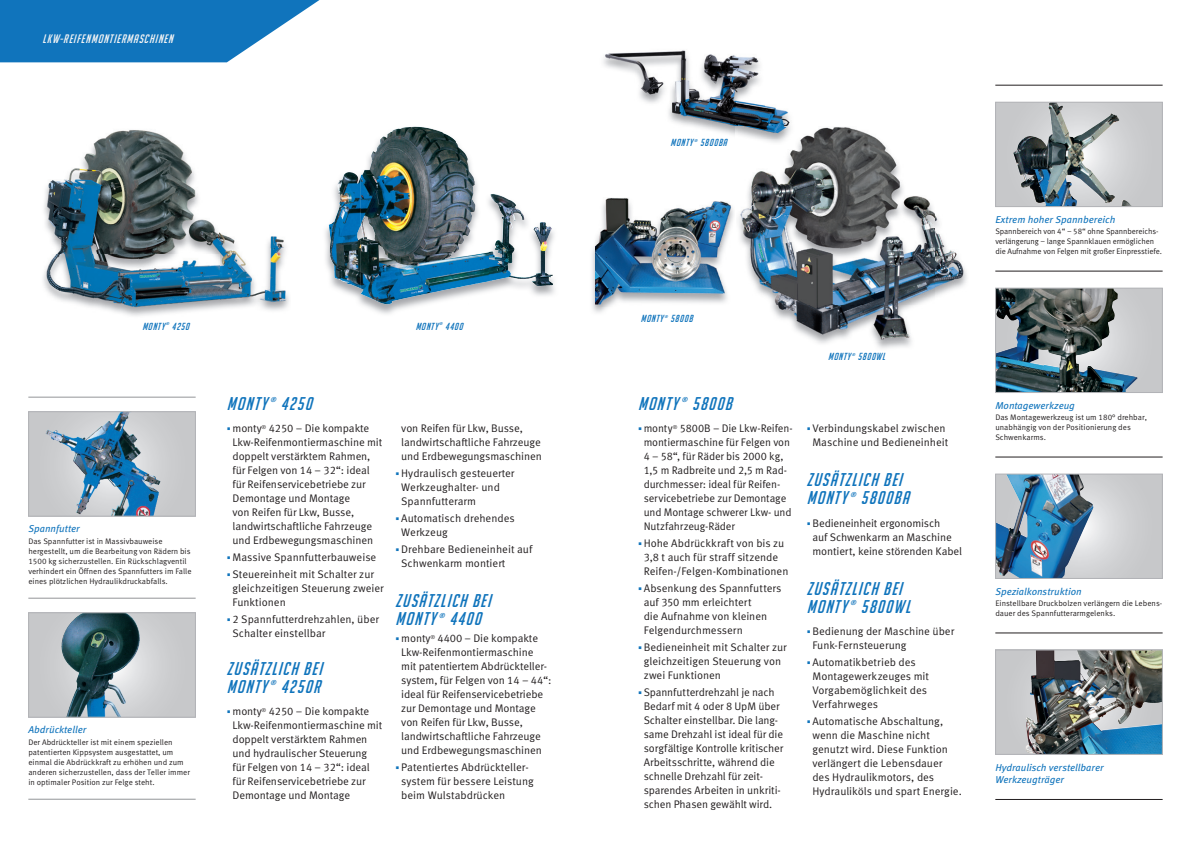
<style>
.page{position:relative;width:1191px;height:842px;background:#fff}
.page>*{position:absolute;margin:0;border:0;box-sizing:border-box;transform-origin:0 0}
.t1{font:italic 18px/18px "Big Noodle Titling";color:#1074bc}
.t2{font:italic 12px "Big Noodle Titling";color:#f2f3f4}
.t3{font:11px/14px "Meta Pro";letter-spacing:-.01em;color:#231f20}
.t4{font:italic 10px/12px "Meta Pro";color:#1074bc}
.t5{font:italic 10px "Big Noodle Titling";color:#1074bc}
.t6{font:8px/10px "Meta Pro";color:#231f20}
.t7{font:italic 500 7px "Meta Pro";color:#1074bc}
.t8{font:italic 500 4px "Meta Pro";color:#1074bc}
.s1{color:#1074bc}
</style>
<div class="page">
<svg style="left:0;top:0;width:319px;height:62px;background:#3287c5"></svg>
<img style="left:43px;top:147px;width:246px;height:169px">
<img style="left:93px;top:130px;width:86px;height:17px">
<img style="left:325px;top:126px;width:230px;height:188px">
<img style="left:370px;top:127px;width:45px;height:40px">
<img style="left:329px;top:173px;width:17px;height:91px">
<img style="left:490px;top:194px;width:14px;height:60px">
<img style="left:521px;top:211px;width:20px;height:64px">
<img style="left:30px;top:413px;width:164px;height:101px">
<img style="left:55px;top:413px;width:65px;height:27px">
<div style="left:28px;top:411px;width:168px;height:105px;border:1px solid #b2b3b7"></div>
<svg style="left:30px;top:614px;width:164px;height:101px;background:#98a5a9"></svg>
<img style="left:61px;top:614px;width:22px;height:78px">
<div style="left:28px;top:612px;width:168px;height:105px;border:1px solid #b2b3b7"></div>
<img style="left:817px;top:341px;width:95px;height:8px">
<img style="left:738px;top:127px;width:229px;height:214px">
<img style="left:738px;top:139px;width:57px;height:6px">
<svg style="left:795px;top:127px;width:1px;height:12px"></svg>
<img style="left:603px;top:51px;width:192px;height:88px">
<svg style="left:735px;top:127px;width:3px;height:12px"></svg>
<img style="left:592px;top:211px;width:142px;height:102px">
<img style="left:595px;top:198px;width:138px;height:108px">
<svg style="left:997px;top:104px;width:163px;height:101px;background:#b0b6b9"></svg>
<img style="left:1013px;top:104px;width:39px;height:78px">
<div style="left:995px;top:102px;width:167px;height:105px;border:1px solid #b2b3b7"></div>
<div style="left:995px;top:288px;width:167px;height:104px;background:#c7c8ca"></div>
<img style="left:997px;top:290px;width:141px;height:101px">
<div style="left:995px;top:288px;width:167px;height:105px;border:1px solid #b2b3b7"></div>
<svg style="left:1093px;top:476px;width:67px;height:101px;background:#cfd0d2"></svg>
<img style="left:997px;top:476px;width:96px;height:101px">
<div style="left:995px;top:474px;width:167px;height:105px;border:1px solid #b2b3b7"></div>
<div style="left:995px;top:650px;width:167px;height:104px;background:#c7c8ca"></div>
<img style="left:1025px;top:652px;width:135px;height:101px">
<div style="left:995px;top:650px;width:167px;height:105px;border:1px solid #b2b3b7"></div>
<hr style="left:28px;top:397px;width:168px;height:1px;background:#939598">
<hr style="left:28px;top:598px;width:168px;height:1px;background:#939598">
<hr style="left:28px;top:799px;width:168px;height:1px;background:#939598">
<hr style="left:995px;top:633px;width:167px;height:1px;background:#231f20">
<hr style="left:995px;top:457px;width:167px;height:1px;background:#231f20">
<hr style="left:995px;top:271px;width:167px;height:1px;background:#231f20">
<hr style="left:995px;top:85px;width:167px;height:1px;background:#231f20">
<hr style="left:995px;top:799px;width:167px;height:1px;background:#231f20">
<p class="t2" style="left:43px;top:32px;width:135px">LKW-REIFENMONTIERMASCHINEN</p>
<p class="t5" style="left:142px;top:321px;width:27px">MONTY</p>
<p class="t8" style="left:166px;top:321px;width:6px">®</p>
<p class="t5" style="left:172px;top:321px;width:22px">4250</p>
<p class="t5" style="left:416px;top:321px;width:27px">MONTY</p>
<p class="t8" style="left:439px;top:321px;width:6px">®</p>
<p class="t5" style="left:445px;top:321px;width:22px">4400</p>
<p class="t4" style="left:28px;top:523px;width:53px">Spannfutter</p>
<p class="t6" style="left:28px;top:536px;width:165px">Das Spannfutter ist in Massivbauweise hergestellt, um die Bearbeitung von Rädern bis 1500 kg sicherzustellen. Ein Rückschlagventil verhindert ein Öffnen des Spannfutters im Falle eines plötzlichen Hydraulikdruckabfalls.</p>
<p class="t4" style="left:28px;top:724px;width:60px">Abdrückteller</p>
<p class="t6" style="left:28px;top:737px;width:163px">Der Abdrückteller ist mit einem speziellen patentierten Kippsystem ausgestattet, um einmal die Abdrückkraft zu erhöhen und zum anderen sicherzustellen, dass der Teller immer in optimaler Position zur Felge steht.</p>
<h1 class="t1" style="left:227px;top:394px;width:47px">MONTY</h1>
<p class="t7" style="left:270px;top:395px;width:10px">®</p>
<h1 class="t1" style="left:281px;top:394px;width:38px">4250</h1>
<p class="t3" style="left:232px;top:422px;width:151px;text-indent:-6px"><span class="s1">▪</span> monty<sup>®</sup> 4250 – Die kompakte<br>Lkw-Reifenmontiermaschine mit doppelt verstärktem Rahmen, für Felgen von 14 – 32“: ideal für Reifenservicebetriebe zur<br>Demontage und Montage<br>von Reifen für Lkw, Busse, landwirtschaftliche Fahrzeuge und Erdbewegungsmaschinen</p>
<p class="t3" style="left:227px;top:551px;width:151px"><span class="s1">▪</span> Massive Spannfutterbauweise</p>
<p class="t3" style="left:232px;top:567px;width:153px;text-indent:-6px"><span class="s1">▪</span> Steuereinheit mit Schalter zur gleichzeitigen Steuerung zweier<br>Funktionen</p>
<p class="t3" style="left:232px;top:612px;width:148px;text-indent:-6px"><span class="s1">▪</span> 2 Spannfutterdrehzahlen, über<br>Schalter einstellbar</p>
<h1 class="t1" style="left:227px;top:659px;width:102px">ZUSÄTZLICH BEI<br>MONTY</h1>
<p class="t7" style="left:270px;top:678px;width:10px">®</p>
<h1 class="t1" style="left:281px;top:677px;width:46px">4250R</h1>
<p class="t3" style="left:232px;top:705px;width:151px;text-indent:-6px"><span class="s1">▪</span> monty<sup>®</sup> 4250 – Die kompakte<br>Lkw-Reifenmontiermaschine mit doppelt verstärktem Rahmen und hydraulischer Steuerung für Felgen von 14 – 32“: ideal für Reifenservicebetriebe zur<br>Demontage und Montage</p>
<p class="t3" style="left:401px;top:422px;width:142px">von Reifen für Lkw, Busse, landwirtschaftliche Fahrzeuge und Erdbewegungsmaschinen</p>
<p class="t3" style="left:401px;top:466px;width:115px;text-indent:-6px"><span class="s1">▪</span> Hydraulisch gesteuerter<br>Werkzeughalter- und<br>Spannfutterarm</p>
<p class="t3" style="left:401px;top:511px;width:115px;text-indent:-6px"><span class="s1">▪</span> Automatisch drehendes<br>Werkzeug</p>
<p class="t3" style="left:401px;top:542px;width:133px;text-indent:-6px"><span class="s1">▪</span> Drehbare Bedieneinheit auf<br>Schwenkarm montiert</p>
<h1 class="t1" style="left:395px;top:592px;width:102px">ZUSÄTZLICH BEI<br>MONTY</h1>
<p class="t7" style="left:439px;top:611px;width:10px">®</p>
<h1 class="t1" style="left:449px;top:610px;width:38px">4400</h1>
<p class="t3" style="left:401px;top:632px;width:152px;text-indent:-6px"><span class="s1">▪</span> monty<sup>®</sup> 4400 – Die kompakte<br>Lkw-Reifenmontiermaschine<br>mit patentiertem Abdrückteller&shy;system, für Felgen von 14 – 44“: ideal für Reifenservicebetriebe zur Demontage und Montage von Reifen für Lkw, Busse, landwirtschaftliche Fahrzeuge und Erdbewegungsmaschinen</p>
<p class="t3" style="left:401px;top:760px;width:134px;text-indent:-6px"><span class="s1">▪</span> Patentiertes Abdrückteller&shy;system für bessere Leistung beim Wulstabdrücken</p>
<p class="t5" style="left:670px;top:137px;width:27px">MONTY</p>
<p class="t8" style="left:694px;top:138px;width:6px">®</p>
<p class="t5" style="left:700px;top:137px;width:31px">5800BA</p>
<p class="t5" style="left:641px;top:313px;width:27px">MONTY</p>
<p class="t8" style="left:664px;top:314px;width:6px">®</p>
<p class="t5" style="left:670px;top:314px;width:26px">5800B</p>
<h1 class="t1" style="left:638px;top:394px;width:47px">MONTY</h1>
<p class="t7" style="left:681px;top:395px;width:10px">®</p>
<h1 class="t1" style="left:692px;top:394px;width:46px">5800B</h1>
<p class="t3" style="left:643px;top:422px;width:150px;text-indent:-6px"><span class="s1">▪</span> monty<sup>®</sup> 5800B – Die Lkw-Reifen - montiermaschine für Felgen von<br>4 – 58“, für Räder bis 2000 kg,<br>1,5 m Radbreite und 2,5 m Rad - durchmesser: ideal für Reifen&shy;servicebetriebe zur Demontage und Montage schwerer Lkw- und<br>Nutzfahrzeug-Räder</p>
<p class="t3" style="left:638px;top:537px;width:152px;text-align:center"><span class="s1">▪</span> Hohe Abdrückkraft von bis zu<br>3,8 t auch für straff sitzende<br>Reifen-/Felgen-Kombinationen</p>
<p class="t3" style="left:643px;top:581px;width:139px;text-indent:-6px"><span class="s1">▪</span> Absenkung des Spannfutters auf 350 mm erleichtert<br>die Aufnahme von kleinen<br>Felgendurchmessern</p>
<p class="t3" style="left:643px;top:640px;width:144px;text-indent:-6px"><span class="s1">▪</span> Bedieneinheit mit Schalter zur gleichzeitigen Steuerung von zwei Funktionen</p>
<p class="t3" style="left:643px;top:685px;width:141px;text-indent:-6px"><span class="s1">▪</span> Spannfutterdrehzahl je nach<br>Bedarf mit 4 oder 8 UpM über<br>Schalter einstellbar. Die lang&shy;same Drehzahl ist ideal für die sorgfältige Kontrolle kritischer<br>Arbeitsschritte, während die schnelle Drehzahl für zeit&shy;sparendes Arbeiten in unkriti&shy;schen Phasen gewählt wird.</p>
<p class="t5" style="left:828px;top:351px;width:27px">MONTY</p>
<p class="t8" style="left:851px;top:352px;width:6px">®</p>
<p class="t5" style="left:857px;top:351px;width:32px">5800WL</p>
<p class="t3" style="left:806px;top:422px;width:143px;text-align:center"><span class="s1">▪</span> Verbindungskabel zwischen<br>Maschine und Bedieneinheit</p>
<h1 class="t1" style="left:806px;top:471px;width:102px">ZUSÄTZLICH BEI<br>MONTY</h1>
<p class="t7" style="left:850px;top:490px;width:10px">®</p>
<h1 class="t1" style="left:861px;top:489px;width:55px">5800BA</h1>
<p class="t3" style="left:812px;top:516px;width:151px;text-indent:-6px"><span class="s1">▪</span> Bedieneinheit ergonomisch<br>auf Schwenkarm an Maschine montiert, keine störenden Kabel</p>
<h1 class="t1" style="left:806px;top:579px;width:102px">ZUSÄTZLICH BEI<br>MONTY</h1>
<p class="t7" style="left:850px;top:598px;width:10px">®</p>
<h1 class="t1" style="left:861px;top:597px;width:56px">5800WL</h1>
<p class="t3" style="left:812px;top:624px;width:143px;text-indent:-6px"><span class="s1">▪</span> Bedienung der Maschine über<br>Funk-Fernsteuerung</p>
<p class="t3" style="left:812px;top:655px;width:118px;text-indent:-6px"><span class="s1">▪</span> Automatikbetrieb des<br>Montagewerkzeuges mit<br>Vorgabemöglichkeit des<br>Verfahrweges</p>
<p class="t3" style="left:812px;top:714px;width:151px;text-indent:-6px"><span class="s1">▪</span> Automatische Abschaltung, wenn die Maschine nicht genutzt wird. Diese Funktion verlängert die Lebensdauer des Hydraulikmotors, des<br>Hydrauliköls und spart Energie.</p>
<p class="t4" style="left:995px;top:214px;width:122px">Extrem hoher Spannbereich</p>
<p class="t6" style="left:995px;top:227px;width:168px">Spannbereich von 4“ – 58“ ohne Spannbereichs&shy;verlängerung – lange Spannklauen ermöglichen die Aufnahme von Felgen mit großer Einpresstiefe.</p>
<p class="t4" style="left:995px;top:400px;width:81px">Montagewerkzeug</p>
<p class="t6" style="left:995px;top:413px;width:153px">Das Montagewerkzeug ist um 180° drehbar, un abhängig von der Positionierung des<br>Schwenk arms.</p>
<p class="t4" style="left:995px;top:586px;width:88px">Spezialkonstruktion</p>
<p class="t6" style="left:995px;top:599px;width:168px">Einstellbare Druckbolzen verlängern die Lebens&shy;dauer des Spannfutterarmgelenks.</p>
<p class="t4" style="left:995px;top:761px;width:110px">Hydraulisch verstellbarer<br>Werkzeugträger</p>
</div>
